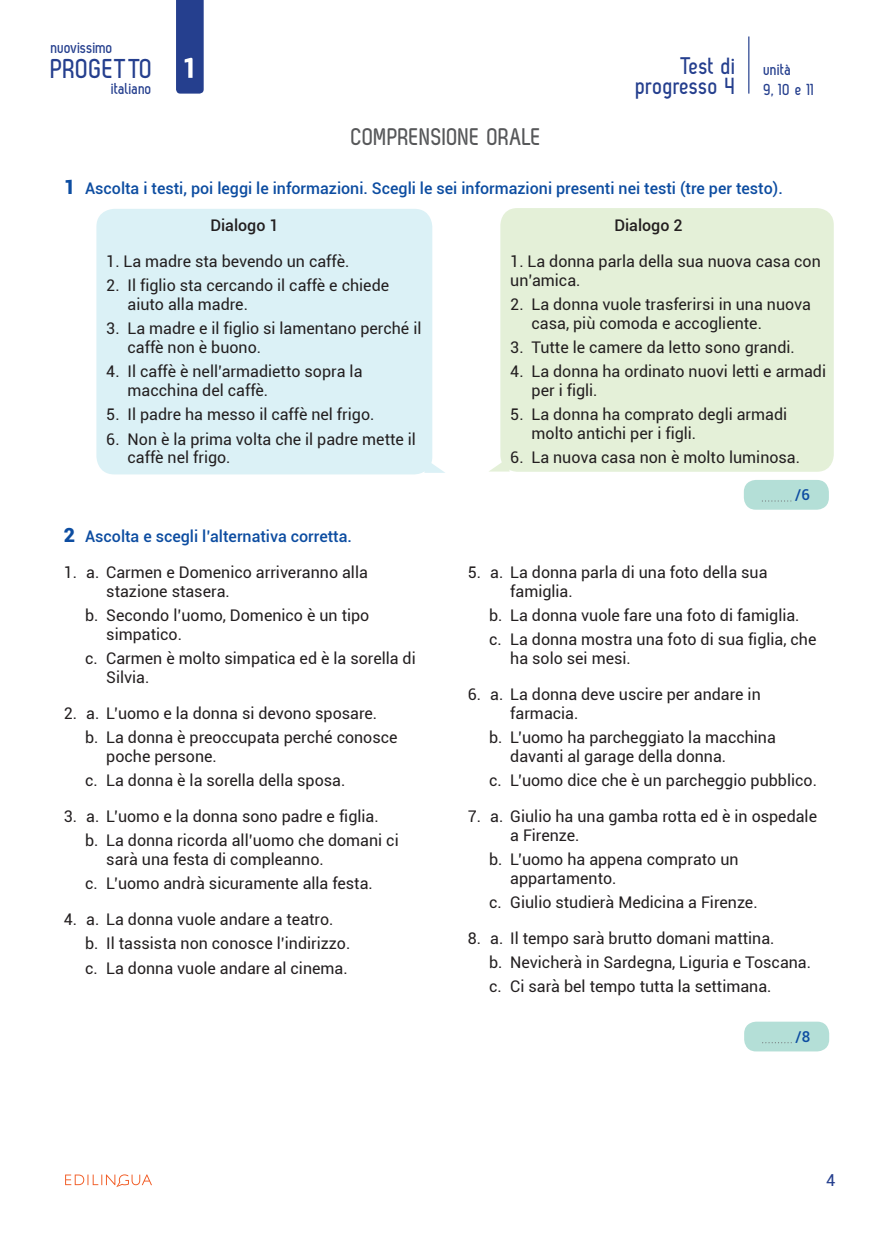
<style>
.page{position:relative;width:893px;height:1234px;background:#fff}
.page>*{position:absolute;margin:0;border:0;box-sizing:border-box;transform-origin:0 0}
.t1{font:700 27.15px "Zag";letter-spacing:.02em;color:#253f8e}
.t2{font:700 24px "Zag";letter-spacing:.01em;color:#57585a}
.t3{font:700 24px/19.5px "Zag";letter-spacing:.01em;color:#253f8e;text-align:right}
.t4{font:700 16.5px/19.5px "Zag";letter-spacing:.01em;color:#253f8e}
.t5{font:16.5px "Roboto";color:#253f8e}
.t6{font:700 16.35px "Zag";letter-spacing:.005em;color:#253f8e}
.t7{font:16.05px/18.8px "Roboto";color:#231f20}
.t8{font:500 16.05px "Roboto";color:#0d4da1}
.t9{font:500 16.05px "Roboto";color:#231f20}
.t10{font:500 15px "Roboto";color:#0d4da1}
.s1{font-weight:900;font-size:19.5px}
</style>
<div class="page">
<svg style="left:490px;top:461px;width:20px;height:10px"></svg>
<div style="left:500px;top:208px;width:334px;height:263px;background:#e4f0d8;border-radius:17px"></div>
<div style="left:96px;top:209px;width:336px;height:265px;background:#dbf1f6;border-radius:18px"></div>
<svg style="left:424px;top:460px;width:20px;height:12px"></svg>
<div style="left:744px;top:1021px;width:85px;height:30px;background:#b4dfd7;border-radius:12px"></div>
<svg style="left:763px;top:1042px;width:28px;height:1px"></svg>
<div style="left:744px;top:480px;width:85px;height:29px;background:#b4dfd7;border-radius:12px"></div>
<svg style="left:762px;top:500px;width:29px;height:1px"></svg>
<svg style="left:176px;top:0;width:28px;height:94px;background:#314994"></svg>
<hr style="left:748px;top:36px;width:1px;height:58px;background:#253f8e">
<svg style="left:65px;top:1174px;width:87px;height:12px"></svg>
<p class="t4" style="left:51px;top:38px;width:64px">nuovissimo</p>
<h1 class="t1" style="left:51px;top:53px;width:103px">Progetto</h1>
<p class="t6" style="left:112px;top:79px;width:42px">italiano</p>
<h2 class="t3" style="left:636px;top:56px;width:101px">Test di progresso 4</h2>
<p class="t4" style="left:764px;top:59px;width:52px">unità<br>9, 10 e 11</p>
<h2 class="t2" style="left:351px;top:124px;width:192px">COMPRENSIONE ORALE</h2>
<p class="t8" style="left:64px;top:177px;width:720px"><span class="s1">1</span> Ascolta i testi, poi leggi le informazioni. Scegli le sei informazioni presenti nei testi (tre per testo).</p>
<p class="t9" style="left:210px;top:214px;width:70px">Dialogo 1</p>
<p class="t7" style="left:106px;top:251px;width:245px">1. La madre sta bevendo un caffè.</p>
<p class="t7" style="left:128px;top:275px;width:263px;text-indent:-21px">2. Il figlio sta cercando il caffè e chiede aiuto alla madre.</p>
<p class="t7" style="left:128px;top:318px;width:295px;text-indent:-21px">3. La madre e il figlio si lamentano perché il caffè non è buono.</p>
<p class="t7" style="left:128px;top:361px;width:236px;text-indent:-21px">4. Il caffè è nell’armadietto sopra la macchina del caffè.</p>
<p class="t7" style="left:106px;top:404px;width:270px">5. Il padre ha messo il caffè nel frigo.</p>
<p class="t7" style="left:128px;top:429px;width:290px;text-indent:-21px">6. Non è la prima volta che il padre mette il caffè nel frigo.</p>
<p class="t9" style="left:614px;top:214px;width:70px">Dialogo 2</p>
<p class="t7" style="left:510px;top:251px;width:312px">1. La donna parla della sua nuova casa con un’amica.</p>
<p class="t7" style="left:532px;top:294px;width:281px;text-indent:-21px">2. La donna vuole trasferirsi in una nuova casa, più comoda e accogliente.</p>
<p class="t7" style="left:510px;top:337px;width:286px">3. Tutte le camere da letto sono grandi.</p>
<p class="t7" style="left:532px;top:361px;width:296px;text-indent:-21px">4. La donna ha ordinato nuovi letti e armadi per i figli.</p>
<p class="t7" style="left:532px;top:404px;width:257px;text-indent:-21px">5. La donna ha comprato degli armadi molto antichi per i figli.</p>
<p class="t7" style="left:510px;top:447px;width:291px">6. La nuova casa non è molto luminosa.</p>
<p class="t8" style="left:64px;top:525px;width:290px"><span class="s1">2</span> Ascolta e scegli l’alternativa corretta.</p>
<p class="t7" style="left:106px;top:562px;width:263px;text-indent:-43px">1. a. Carmen e Domenico arriveranno alla stazione stasera.</p>
<p class="t7" style="left:106px;top:605px;width:265px;text-indent:-21px">b. Secondo l’uomo, Domenico è un tipo simpatico.</p>
<p class="t7" style="left:106px;top:648px;width:311px;text-indent:-21px">c. Carmen è molto simpatica ed è la sorella di<br>Silvia.</p>
<p class="t7" style="left:85px;top:700px;width:314px;line-height:24.3px;text-indent:-21px">2. a. L’uomo e la donna si devono sposare.<br>b. La donna è preoccupata perché conosce</p>
<p class="t7" style="left:85px;top:743px;width:262px;line-height:24.3px;text-indent:21px">poche persone.<br>c. La donna è la sorella della sposa.</p>
<p class="t7" style="left:85px;top:803px;width:315px;line-height:24.3px;text-indent:-21px">3. a. L’uomo e la donna sono padre e figlia.<br>b. La donna ricorda all’uomo che domani ci</p>
<p class="t7" style="left:85px;top:846px;width:289px;line-height:24.3px;text-indent:21px">sarà una festa di compleanno.<br>c. L’uomo andrà sicuramente alla festa.</p>
<p class="t7" style="left:85px;top:906px;width:267px;line-height:24.3px;text-indent:-21px">4. a. La donna vuole andare a teatro. b. Il tassista non conosce l’indirizzo. c. La donna vuole andare al cinema.</p>
<p class="t10" style="left:795px;top:484px;width:16px">/6</p>
<p class="t7" style="left:510px;top:562px;width:259px;text-indent:-43px">5. a. La donna parla di una foto della sua famiglia.</p>
<p class="t7" style="left:489px;top:602px;width:329px;line-height:24.3px">b. La donna vuole fare una foto di famiglia.<br>c. La donna mostra una foto di sua figlia, che</p>
<p class="t7" style="left:510px;top:648px;width:122px">ha solo sei mesi.</p>
<p class="t7" style="left:510px;top:684px;width:252px;text-indent:-43px">6. a. La donna deve uscire per andare in farmacia.</p>
<p class="t7" style="left:510px;top:727px;width:267px;text-indent:-21px">b. L’uomo ha parcheggiato la macchina davanti al garage della donna.</p>
<p class="t7" style="left:489px;top:770px;width:329px">c. L’uomo dice che è un parcheggio pubblico.</p>
<p class="t7" style="left:510px;top:806px;width:308px;text-indent:-43px">7. a. Giulio ha una gamba rotta ed è in ospedale a Firenze.</p>
<p class="t7" style="left:510px;top:849px;width:230px;text-indent:-21px">b. L’uomo ha appena comprato un appartamento.</p>
<p class="t7" style="left:489px;top:892px;width:270px">c. Giulio studierà Medicina a Firenze.</p>
<p class="t7" style="left:489px;top:925px;width:324px;line-height:24.3px;text-indent:-21px">8. a. Il tempo sarà brutto domani mattina.<br>b. Nevicherà in Sardegna, Liguria e Toscana. c. Ci sarà bel tempo tutta la settimana.</p>
<p class="t10" style="left:796px;top:1026px;width:16px">/8</p>
<p class="t5" style="left:826px;top:1168px;width:11px">4</p>
</div>
